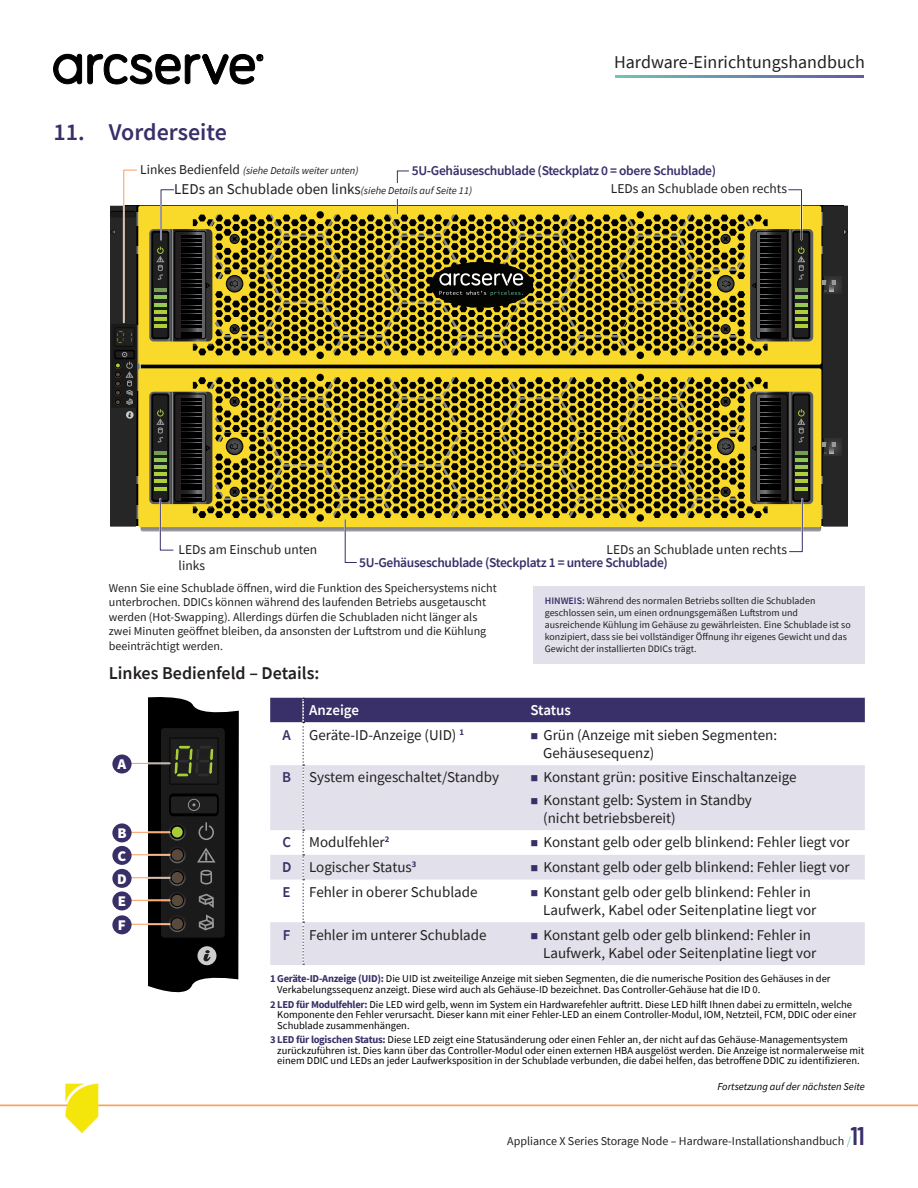
<style>
.page{position:relative;width:918px;height:1188px;background:#fff}
.page>*{position:absolute;margin:0;border:0;box-sizing:border-box;transform-origin:0 0}
.t1{font:600 24px "Source Sans Pro";color:#392f69}
.t2{font:18px "Source Sans Pro";color:#231f20}
.t3{font:600 18px "Source Sans Pro";color:#231f20}
.Body_OUT{font:15px/18px "Source Sans Pro";color:#231f20}
.Table_text_10_L{font:15px "Source Sans Pro";color:#231f20}
.Table_Head_C{font:600 15px "Source Sans Pro";color:#fff}
.Table_Head_L{font:600 15px "Source Sans Pro";letter-spacing:-.015em;color:#fff}
.Table_Head_C_Purple{font:600 15px "Source Sans Pro";color:#392f69}
.t4{font:900 14.85px/23px "Source Sans Pro";color:#fff;text-align:justify}
.Body_OUT-2{font:600 13.5px "Source Sans Pro";letter-spacing:-.025em;color:#392f69}
.Body_OUT-3{font:13.5px/16.2px "Source Sans Pro";color:#231f20}
.Body{font:12px/14.4px "Source Sans Pro";color:#231f20}
.Callout_RL{font:10.5px/10.5px "Source Sans Pro";color:#000}
.Body_OUT-4{font:italic 10.5px "Source Sans Pro";color:#231f20}
.Callour_RR{font:italic 10.5px "Source Sans Pro";color:#000}
.Note{font:9.9px/11.9px "Source Sans Pro";color:#231f20}
.s1{font-style:normal;font-size:13.5px}
.s2{font-style:italic;font-size:10.5px}
.s3{font-weight:700;color:#392f69}
.s4{font-weight:600;color:#392f69}
.s5{color:#6dc7b4}
.s6{font-family:"Barlow Condensed";font-weight:600;font-size:25.5px;color:#392f69}
</style>
<div class="page">
<img style="left:0;top:1083px;width:918px;height:51px">
<div style="left:110px;top:206px;width:26px;height:321px;background:#262626"></div>
<svg style="left:111px;top:169px;width:736px;height:394px"></svg>
<svg style="left:148px;top:697px;width:91px;height:296px;background:#232321"></svg>
<hr style="left:119px;top:762px;width:51px;height:2px;background:#fff">
<hr style="left:119px;top:763px;width:51px;height:1px;background:#f89b5d">
<div style="left:112px;top:755px;width:20px;height:18px;background:#392f68;border-radius:50%"></div>
<hr style="left:119px;top:831px;width:51px;height:2px;background:#fff">
<hr style="left:119px;top:832px;width:51px;height:1px;background:#f89b5d">
<div style="left:112px;top:823px;width:20px;height:19px;background:#392f68;border-radius:50%"></div>
<hr style="left:119px;top:854px;width:51px;height:2px;background:#fff">
<hr style="left:119px;top:854px;width:51px;height:1px;background:#f89b5d">
<div style="left:112px;top:846px;width:20px;height:19px;background:#392f68;border-radius:50%"></div>
<hr style="left:119px;top:877px;width:51px;height:2px;background:#fff">
<hr style="left:119px;top:877px;width:51px;height:1px;background:#f89b5d">
<div style="left:112px;top:869px;width:20px;height:19px;background:#392f68;border-radius:50%"></div>
<hr style="left:119px;top:899px;width:51px;height:2px;background:#fff">
<hr style="left:119px;top:900px;width:51px;height:1px;background:#f89b5d">
<div style="left:112px;top:891px;width:20px;height:19px;background:#392f68;border-radius:50%"></div>
<hr style="left:119px;top:923px;width:51px;height:2px;background:#fff">
<hr style="left:119px;top:924px;width:51px;height:1px;background:#f89b5d">
<div style="left:112px;top:915px;width:20px;height:19px;background:#392f68;border-radius:50%"></div>
<svg style="left:54px;top:54px;width:28px;height:30px"></svg>
<svg style="left:88px;top:54px;width:175px;height:30px"></svg>
<svg style="left:616px;top:76px;width:248px;height:2px"></svg>
<div style="left:174px;top:183px;width:328px;height:16px;background:#fff"></div>
<div style="left:533px;top:586px;width:332px;height:78px;background:#e2e0ea"></div>
<svg style="left:270px;top:698px;width:595px;height:267px"></svg>
<h1 class="t1" style="left:54px;top:116px;width:175px">11. Vorderseite</h1>
<p class="Body_OUT-4" style="left:140px;top:164px;width:220px"><span class="s1">Linkes Bedienfeld</span> (siehe Details weiter unten)</p>
<h2 class="t2" style="left:614px;top:50px;width:252px">Hardware-Einrichtungshandbuch</h2>
<p class="Body_OUT-2" style="left:412px;top:162px;width:306px">5U-Gehäuseschublade (Steckplatz 0 = obere Schublade)</p>
<p class="Body_OUT" style="left:174px;top:180px;width:299px">LEDs an Schublade oben links<span class="s2">(siehe Details auf Seite 11)</span></p>
<p class="Body_OUT-3" style="left:611px;top:180px;width:178px">LEDs an Schublade oben rechts</p>
<p class="Body_OUT-3" style="left:179px;top:541px;width:140px">LEDs am Einschub unten links</p>
<p class="Body_OUT-3" style="left:606px;top:541px;width:182px">LEDs an Schublade unten rechts</p>
<p class="Body_OUT-2" style="left:359px;top:554px;width:310px">5U-Gehäuseschublade (Steckplatz 1 = untere Schublade)</p>
<p class="Body" style="left:109px;top:581px;width:389px">Wenn Sie eine Schublade öffnen, wird die Funktion des Speichersystems nicht unterbrochen. DDICs können während des laufenden Betriebs ausgetauscht werden (Hot-Swapping). Allerdings dürfen die Schubladen nicht länger als zwei Minuten geöffnet bleiben, da ansonsten der Luftstrom und die Kühlung beeinträchtigt werden.</p>
<h2 class="t3" style="left:109px;top:661px;width:212px">Linkes Bedienfeld – Details:</h2>
<p class="Table_Head_C" style="left:309px;top:700px;width:51px">Anzeige</p>
<p class="Table_Head_L" style="left:530px;top:700px;width:42px">Status</p>
<p class="Table_Head_C_Purple" style="left:283px;top:725px;width:10px">A</p>
<p class="Table_text_10_L" style="left:309px;top:725px;width:156px">Geräte-ID-Anzeige (UID) <sup>1</sup></p>
<p class="Body_OUT" style="left:543px;top:726px;width:235px">Grün (Anzeige mit sieben Segmenten:<br>Gehäusesequenz)</p>
<p class="Table_Head_C_Purple" style="left:282px;top:768px;width:10px">B</p>
<p class="Table_text_10_L" style="left:309px;top:768px;width:191px">System eingeschaltet/Standby</p>
<p class="Body_OUT" style="left:543px;top:768px;width:255px">Konstant grün: positive Einschaltanzeige</p>
<p class="Body_OUT" style="left:543px;top:791px;width:210px">Konstant gelb: System in Standby (nicht betriebsbereit)</p>
<p class="Table_Head_C_Purple" style="left:282px;top:833px;width:10px">C</p>
<p class="Table_text_10_L" style="left:309px;top:833px;width:82px">Modulfehler<sup>2</sup></p>
<p class="Body_OUT" style="left:543px;top:833px;width:308px">Konstant gelb oder gelb blinkend: Fehler liegt vor</p>
<p class="Table_Head_C_Purple" style="left:282px;top:857px;width:11px">D</p>
<p class="Table_text_10_L" style="left:309px;top:858px;width:109px">Logischer Status<sup>3</sup></p>
<p class="Body_OUT" style="left:543px;top:858px;width:308px">Konstant gelb oder gelb blinkend: Fehler liegt vor</p>
<p class="Table_Head_C_Purple" style="left:283px;top:882px;width:10px">E</p>
<p class="Table_text_10_L" style="left:309px;top:882px;width:170px">Fehler in oberer Schublade</p>
<p class="Body_OUT" style="left:543px;top:883px;width:275px">Konstant gelb oder gelb blinkend: Fehler in<br>Laufwerk, Kabel oder Seitenplatine liegt vor</p>
<p class="Table_Head_C_Purple" style="left:283px;top:925px;width:9px">F</p>
<p class="Table_text_10_L" style="left:309px;top:925px;width:179px">Fehler im unterer Schublade</p>
<p class="Body_OUT" style="left:543px;top:926px;width:275px">Konstant gelb oder gelb blinkend: Fehler in<br>Laufwerk, Kabel oder Seitenplatine liegt vor</p>
<p class="Callout_RL" style="left:277px;top:973px;width:555px;text-indent:-7px"><span class="s3">1 Geräte-ID-Anzeige (UID):</span> Die UID ist zweiteilige Anzeige mit sieben Segmenten, die die numerische Position des Gehäuses in der<br>Verkabelungssequenz anzeigt. Diese wird auch als Gehäuse-ID bezeichnet. Das Controller-Gehäuse hat die ID 0.</p>
<p class="Callout_RL" style="left:277px;top:999px;width:581px;text-indent:-7px"><span class="s3">2 LED für Modulfehler:</span> Die LED wird gelb, wenn im System ein Hardwarefehler auftritt. Diese LED hilft Ihnen dabei zu ermitteln, welche<br>Komponente den Fehler verursacht. Dieser kann mit einer Fehler-LED an einem Controller-Modul, IOM, Netzteil, FCM, DDIC oder einer<br>Schublade zusammenhängen.</p>
<p class="Callout_RL" style="left:277px;top:1034px;width:589px;text-indent:-7px"><span class="s3">3 LED für logischen Status:</span> Diese LED zeigt eine Statusänderung oder einen Fehler an, der nicht auf das Gehäuse-Managementsystem zurückzuführen ist. Dies kann über das Controller-Modul oder einen externen HBA ausgelöst werden. Die Anzeige ist normalerweise mit einem DDIC und LEDs an jeder Laufwerksposition in der Schublade verbunden, die dabei helfen, das betroffene DDIC zu identifizieren.</p>
<p class="Callour_RR" style="left:717px;top:1080px;width:149px">Fortsetzung auf der nächsten Seite</p>
<p class="Note" style="left:545px;top:595px;width:307px"><span class="s4">HINWEIS:</span> Während des normalen Betriebs sollten die Schubladen geschlossen sein, um einen ordnungsgemäßen Luftstrom und ausreichende Kühlung im Gehäuse zu gewährleisten. Eine Schublade ist so konzipiert, dass sie bei vollständiger Öffnung ihr eigenes Gewicht und das Gewicht der installierten DDICs trägt.</p>
<p class="t4" style="left:118px;top:753px;width:10px">A</p>
<p class="t4" style="left:117px;top:822px;width:11px">B C D E F</p>
<p class="Body" style="left:507px;top:1134px;width:359px">Appliance X Series Storage Node – Hardware-Installationshandbuch <span class="s5">/</span><span class="s6">11</span></p>
</div>
